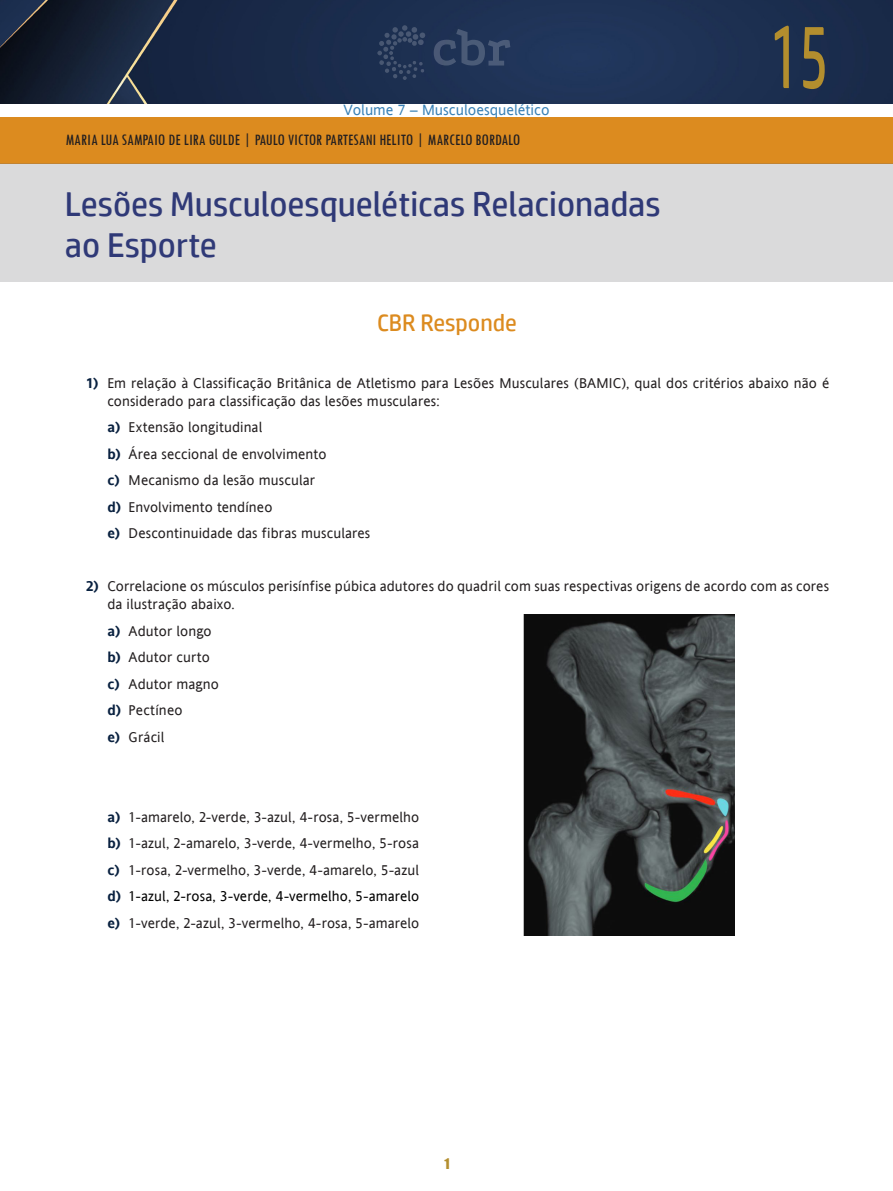
<style>
.page{position:relative;width:893px;height:1191px;background:#fff}
.page>*{position:absolute;margin:0;border:0;box-sizing:border-box;transform-origin:0 0}
.numero_capitulo{font:90px "HP Simplified";color:#b38e2e;scale:.6 1}
.titulo_capitulo{font:34.5px/41.4px "HP Simplified";color:#2f3977}
.Peso_02{font:23.7px "HP Simplified";color:#dc8b1f}
.autores{font:condensed 16.5px "Tw Cen";color:#231f20}
.t1{font:15px "Andale Sansfor VST";color:#3981b6}
.t2{font:14.25px/18px "Andale Sansfor VST";letter-spacing:.01em;color:#231f20}
.t3{font:14.25px "Andale Sansfor VST";letter-spacing:.01em;color:#000}
.t4{font:13.5px "Impact";color:#b38e2e}
.s1{font-weight:700;color:#092140}
</style>
<div class="page">
<img style="left:0;top:0;width:893px;height:103px">
<div style="left:0;top:117px;width:893px;height:46px;background:#dc8b1f"></div>
<div style="left:0;top:163px;width:893px;height:119px;background:#dadadb"></div>
<svg style="left:434px;top:29px;width:76px;height:37px;background:#2e4061"></svg>
<svg style="left:377px;top:25px;width:48px;height:55px;background:#263858"></svg>
<img style="left:523px;top:615px;width:212px;height:320px">
<p class="t1" style="left:343px;top:100px;width:208px">Volume 7 – Musculoesquelético</p>
<p class="autores" style="left:66px;top:129px;width:456px">MARIA LUA SAMPAIO DE LIRA GULDE | PAULO VICTOR PARTESANI HELITO | MARCELO BORDALO</p>
<p class="titulo_capitulo" style="left:65px;top:182px;width:597px">Lesões Musculoesqueléticas Relacionadas ao Esporte</p>
<p class="Peso_02" style="left:377px;top:309px;width:142px">CBR Responde</p>
<p class="numero_capitulo" style="left:770px;top:5px;width:98px">15</p>
<p class="t2" style="left:107px;top:373px;width:723px;text-indent:-21px"><span class="s1">1)</span> Em relação à Classificação Britânica de Atletismo para Lesões Musculares (BAMIC), qual dos critérios abaixo não é considerado para classificação das lesões musculares:</p>
<p class="t2" style="left:107px;top:418px;width:156px"><span class="s1">a)</span> Extensão longitudinal</p>
<p class="t2" style="left:107px;top:444px;width:221px"><span class="s1">b)</span> Área seccional de envolvimento</p>
<p class="t2" style="left:107px;top:471px;width:209px"><span class="s1">c)</span> Mecanismo da lesão muscular</p>
<p class="t2" style="left:107px;top:497px;width:167px"><span class="s1">d)</span> Envolvimento tendíneo</p>
<p class="t2" style="left:107px;top:524px;width:264px"><span class="s1">e)</span> Descontinuidade das fibras musculares</p>
<p class="t2" style="left:107px;top:577px;width:723px;text-indent:-21px"><span class="s1">2)</span> Correlacione os músculos perisínfise púbica adutores do quadril com suas respectivas origens de acordo com as cores da ilustração abaixo.</p>
<p class="t2" style="left:107px;top:621px;width:106px"><span class="s1">a)</span> Adutor longo</p>
<p class="t2" style="left:107px;top:648px;width:104px"><span class="s1">b)</span> Adutor curto</p>
<p class="t2" style="left:107px;top:674px;width:113px"><span class="s1">c)</span> Adutor magno</p>
<p class="t2" style="left:107px;top:701px;width:77px"><span class="s1">d)</span> Pectíneo</p>
<p class="t2" style="left:107px;top:727px;width:59px"><span class="s1">e)</span> Grácil</p>
<p class="t2" style="left:107px;top:807px;width:313px"><span class="s1">a)</span> 1-amarelo, 2-verde, 3-azul, 4-rosa, 5-vermelho</p>
<p class="t2" style="left:107px;top:834px;width:313px"><span class="s1">b)</span> 1-azul, 2-amarelo, 3-verde, 4-vermelho, 5-rosa</p>
<p class="t2" style="left:107px;top:860px;width:313px"><span class="s1">c)</span> 1-rosa, 2-vermelho, 3-verde, 4-amarelo, 5-azul</p>
<p class="t3" style="left:107px;top:886px;width:313px"><span class="s1">d)</span> 1-azul, 2-rosa, 3-verde, 4-vermelho, 5-amarelo</p>
<p class="t2" style="left:107px;top:913px;width:313px"><span class="s1">e)</span> 1-verde, 2-azul, 3-vermelho, 4-rosa, 5-amarelo</p>
<p class="t4" style="left:444px;top:1153px;width:7px">1</p>
</div>
